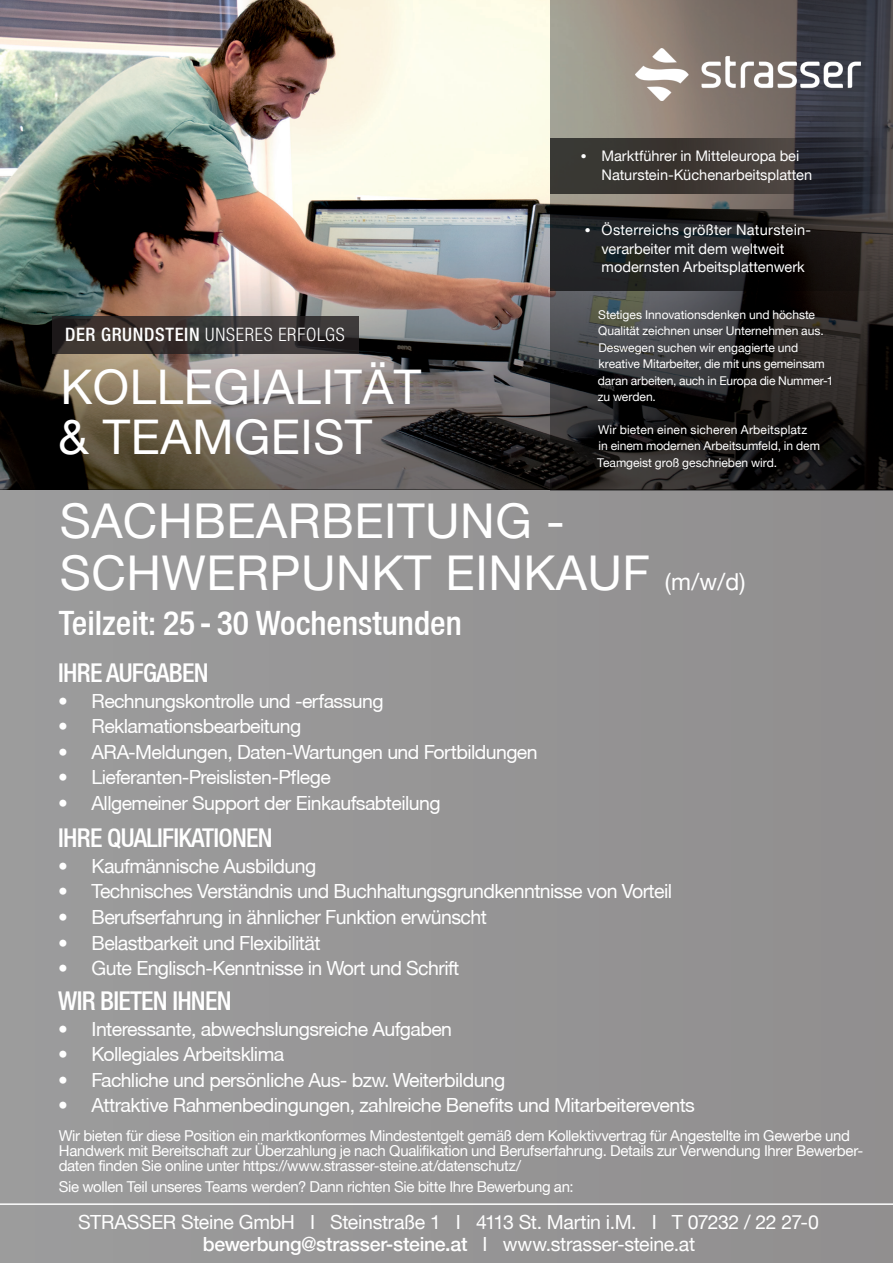
<style>
.page{position:relative;width:893px;height:1263px;background:#fff}
.page>*{position:absolute;margin:0;border:0;box-sizing:border-box;transform-origin:0 0}
.t1{font:48px/52.3px "Helvetica Neue LT";letter-spacing:.01em;color:#fff}
.t2{font:47.85px/50.2px "Helvetica Neue LT";letter-spacing:.01em;color:#fff}
.t3{font:500 condensed 33.6px "Helvetica Neue LT";color:#fff}
.t4{font:500 condensed 25.95px "Helvetica Neue LT";letter-spacing:-.03em;color:#fff}
.t5{font:19.5px "Helvetica Neue CE";letter-spacing:-.03em;color:#fff}
.t6{font:19.5px/22.5px "Helvetica Neue LT";letter-spacing:-.03em;color:#fff;text-align:center}
.t7{font:300 condensed 18.6px "Helvetica Neue LT Std";letter-spacing:.04em;color:#fff}
.t8{font:15px/15px "Helvetica Neue LT";letter-spacing:-.025em;color:#fff}
.t9{font:14.55px/18.5px "Helvetica Neue LT";color:#fff}
.t10{font:12.15px/16.4px "Helvetica Neue LT";letter-spacing:-.005em;color:#fff}
.s1{font-family:"Galano Grotesque Alt"}
.s2{font-weight:500}
.s3{font-size:23.4px}
</style>
<div class="page">
<img style="left:0;top:0;width:551px;height:490px">
<svg style="left:551px;top:0;width:342px;height:490px;background:#44413f"></svg>
<svg style="left:551px;top:138px;width:342px;height:56px;background:#383534"></svg>
<svg style="left:551px;top:209px;width:342px;height:82px;background:#201f20"></svg>
<svg style="left:52px;top:316px;width:307px;height:37px;background:#373231"></svg>
<div style="left:0;top:490px;width:893px;height:773px;background:#969595"></div>
<hr style="left:0;top:1203px;width:893px;height:2px;background:#fff">
<img style="left:636px;top:49px;width:225px;height:51px">
<p class="t9" style="left:602px;top:147px;width:212px;text-indent:-21px"><span class="s1">•</span> Marktführer in Mitteleuropa bei<br>Naturstein-Küchenarbeitsplatten</p>
<p class="t7" style="left:65px;top:324px;width:281px"><span class="s2">DER GRUNDSTEIN</span> UNSERES ERFOLGS</p>
<h2 class="t2" style="left:59px;top:361px;width:364px">KOLLEGIALITÄT &amp; TEAMGEIST</h2>
<p class="t9" style="left:602px;top:221px;width:211px;text-indent:-17px"><span class="s1">•</span> Österreichs größter Naturstein&shy;verarbeiter mit dem weltweit modernsten Arbeitsplattenwerk</p>
<p class="t10" style="left:598px;top:306px;width:237px">Stetiges Innovationsdenken und höchste Qualität zeichnen unser Unternehmen aus.<br>Deswegen suchen wir engagierte und kreative Mitarbeiter, die mit uns gemeinsam daran arbeiten, auch in Europa die Nummer-1 zu werden.</p>
<p class="t10" style="left:597px;top:421px;width:224px">Wir bieten einen sicheren Arbeitsplatz<br>in einem modernen Arbeitsumfeld, in dem<br>Teamgeist groß geschrieben wird.</p>
<h1 class="t1" style="left:60px;top:494px;width:687px">SACHBEARBEITUNG -<br>SCHWERPUNKT EINKAUF <span class="s3">(m/w/d)</span></h1>
<h3 class="t3" style="left:59px;top:603px;width:405px">Teilzeit: 25 - 30 Wochenstunden</h3>
<h3 class="t4" style="left:58px;top:658px;width:152px">IHRE AUFGABEN</h3>
<h3 class="t5" style="left:58px;top:689px;width:327px">• Rechnungskontrolle und -erfassung</h3>
<h3 class="t5" style="left:58px;top:715px;width:244px">• Reklamationsbearbeitung</h3>
<h3 class="t5" style="left:58px;top:740px;width:481px">• ARA-Meldungen, Daten-Wartungen und Fortbildungen</h3>
<h3 class="t5" style="left:58px;top:766px;width:274px">• Lieferanten-Preislisten-Pflege</h3>
<h3 class="t5" style="left:58px;top:791px;width:384px">• Allgemeiner Support der Einkaufsabteilung</h3>
<h3 class="t4" style="left:58px;top:823px;width:216px">IHRE QUALIFIKATIONEN</h3>
<h3 class="t6" style="left:58px;top:854px;width:259px">• Kaufmännische Ausbildung</h3>
<h3 class="t6" style="left:58px;top:880px;width:615px">• Technisches Verständnis und Buchhaltungsgrundkenntnisse von Vorteil</h3>
<h3 class="t6" style="left:58px;top:905px;width:430px">• Berufserfahrung in ähnlicher Funktion erwünscht</h3>
<h3 class="t6" style="left:58px;top:931px;width:264px">• Belastbarkeit und Flexibilität</h3>
<h3 class="t6" style="left:58px;top:956px;width:403px">• Gute Englisch-Kenntnisse in Wort und Schrift</h3>
<h3 class="t4" style="left:58px;top:985px;width:175px">WIR BIETEN IHNEN</h3>
<h3 class="t5" style="left:58px;top:1017px;width:395px">• Interessante, abwechslungsreiche Aufgaben</h3>
<h3 class="t5" style="left:58px;top:1042px;width:227px">• Kollegiales Arbeitsklima</h3>
<h3 class="t5" style="left:58px;top:1068px;width:449px">• Fachliche und persönliche Aus- bzw. Weiterbildung</h3>
<h3 class="t5" style="left:58px;top:1093px;width:638px">• Attraktive Rahmenbedingungen, zahlreiche Benefits und Mitarbeiterevents</h3>
<p class="t8" style="left:59px;top:1128px;width:806px">Wir bieten für diese Position ein marktkonformes Mindestentgelt gemäß dem Kollektivvertrag für Angestellte im Gewerbe und<br>Handwerk mit Bereitschaft zur Überzahlung je nach Qualifikation und Berufserfahrung. Details zur Verwendung Ihrer Bewerber&shy;daten finden Sie online unter https://www.strasser-steine.at/datenschutz/</p>
<p class="t8" style="left:59px;top:1179px;width:516px">Sie wollen Teil unseres Teams werden? Dann richten Sie bitte Ihre Bewerbung an:</p>
<h3 class="t6" style="left:78px;top:1210px;width:742px">STRASSER Steine GmbH I Steinstraße 1 I 4113 St. Martin i.M. I T 07232 / 22 27-0 <span class="s2">bewerbung@strasser-steine.at</span> I www.strasser-steine.at</h3>
</div>
